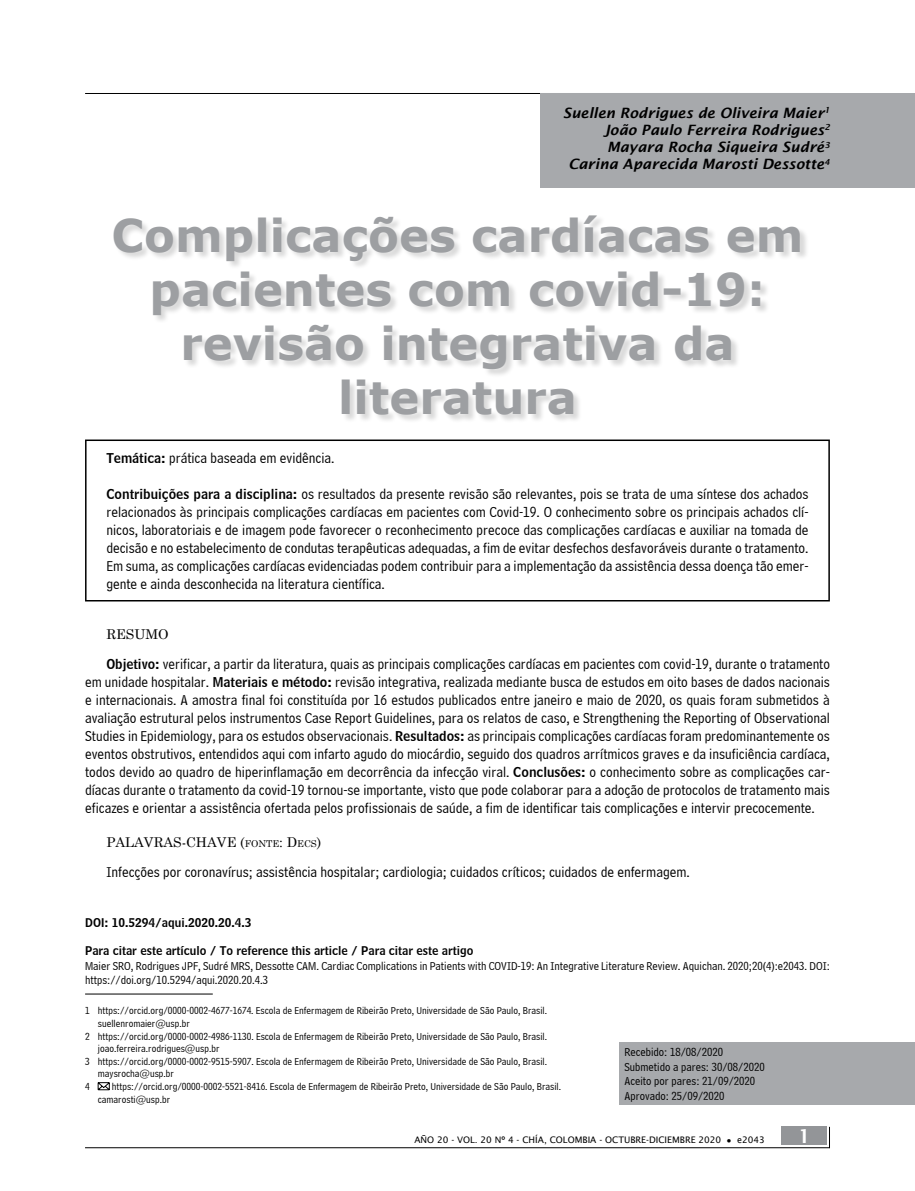
<style>
.page{position:relative;width:915px;height:1191px;background:#fff}
.page>*{position:absolute;margin:0;border:0;box-sizing:border-box;transform-origin:0 0}
.t1{font:700 45px/54px "MS Reference Sans Serif";color:#9d9fa2;text-align:center}
.t2{font:600 19.5px "Lucida Sans";color:#fff}
.t3{font:15px/18px "Bell Centennial BT Address";color:#000;text-align:justify}
.t4{font:italic 600 14.25px/17.1px "Lucida Sans";color:#000;text-align:right}
.t5{font:13.5px "Century Schoolbook";color:#000}
.t6{font:12px/14.4px "Bell Centennial BT Address";color:#000}
.t7{font:12px "Bell Centennial BT Name And Number";color:#000}
.t8{font:10.5px/12.6px "Bell Centennial BT Address";color:#000}
.t9{font:9px "Lucida Sans";color:#000}
.s1{font-family:"Bell Centennial BT Name And Number";font-size:13.5px}
.s2{font-style:inherit}
.s3{font-size:9.45px}
</style>
<div class="page">
<div style="left:781px;top:1126px;width:45px;height:19px;background:#939598"></div>
<hr style="left:85px;top:1147px;width:744px;height:1px;background:#000">
<hr style="left:85px;top:93px;width:744px;height:1px;background:#000">
<div style="left:85px;top:439px;width:744px;height:162px;border:2px solid #000"></div>
<div style="left:619px;top:1042px;width:295px;height:62px;background:#a7a9ac"></div>
<div style="left:540px;top:93px;width:374px;height:94px;background:#a7a9ac"></div>
<div style="left:114px;top:215px;width:694px;height:208px;background:#000;opacity:.15"></div>
<svg style="left:97px;top:1082px;width:13px;height:8px"></svg>
<hr style="left:85px;top:993px;width:128px;height:1px;background:#000">
<p class="t4" style="left:562px;top:104px;width:268px">Suellen Rodrigues de Oliveira Maier<sup>1<br></sup>João Paulo Ferreira Rodrigues<sup>2<br></sup>Mayara Rocha Siqueira Sudré<sup>3<br></sup>Carina Aparecida Marosti Dessotte<sup>4</sup></p>
<h1 class="t1" style="left:112px;top:207px;width:693px">Complicações cardíacas em pacientes com covid-19: revisão integrativa da literatura</h1>
<p class="t3" style="left:106px;top:448px;width:229px"><span class="s1">Temática:</span> prática baseada em evidência.</p>
<p class="t3" style="left:106px;top:484px;width:703px"><span class="s1">Contribuições para a disciplina:</span> os resultados da presente revisão são relevantes, pois se trata de uma síntese dos achados relacionados às principais complicações cardíacas em pacientes com Covid-19. O conhecimento sobre os principais achados clí&shy;nicos, laboratoriais e de imagem pode favorecer o reconhecimento precoce das complicações cardíacas e auxiliar na tomada de decisão e no estabelecimento de condutas terapêuticas adequadas, a fim de evitar desfechos desfavoráveis durante o tratamento.<br>Em suma, as complicações cardíacas evidenciadas podem contribuir para a implementação da assistência dessa doença tão emer&shy;gente e ainda desconhecida na literatura científica.</p>
<p class="t5" style="left:106px;top:622px;width:64px">RESUMO</p>
<p class="t3" style="left:85px;top:655px;width:746px;text-indent:21px"><span class="s1">Objetivo:</span> verificar, a partir da literatura, quais as principais complicações cardíacas em pacientes com covid-19, durante o tratamento em unidade hospitalar. <span class="s1">Materiais e método:</span> revisão integrativa, realizada mediante busca de estudos em oito bases de dados nacionais e internacionais. A amostra final foi constituída por 16 estudos publicados entre janeiro e maio de 2020, os quais foram submetidos à avaliação estrutural pelos instrumentos Case Report Guidelines, para os relatos de caso, e Strengthening the Reporting of Observational Studies in Epidemiology, para os estudos observacionais. <span class="s1">Resultados:</span> as principais complicações cardíacas foram predominantemente os eventos obstrutivos, entendidos aqui com infarto agudo do miocárdio, seguido dos quadros arrítmicos graves e da insuficiência cardíaca, todos devido ao quadro de hiperinflamação em decorrência da infecção viral. <span class="s1">Conclusões:</span> o conhecimento sobre as complicações car&shy;díacas durante o tratamento da covid-19 tornou-se importante, visto que pode colaborar para a adoção de protocolos de tratamento mais eficazes e orientar a assistência ofertada pelos profissionais de saúde, a fim de identificar tais complicações e intervir precocemente.</p>
<p class="t5" style="left:106px;top:831px;width:216px">PALAVRAS-CHAVE <span class="s2">(</span><span class="s3">FONTE</span><span class="s2">: D</span><span class="s3">ECS</span><span class="s2">)</span></p>
<p class="t3" style="left:106px;top:863px;width:584px">Infecções por coronavírus; assistência hospitalar; cardiologia; cuidados críticos; cuidados de enfermagem.</p>
<p class="t7" style="left:85px;top:914px;width:168px">DOI: 10.5294/aqui.2020.20.4.3</p>
<p class="t7" style="left:85px;top:943px;width:389px">Para citar este artículo / To reference this article / Para citar este artigo</p>
<p class="t6" style="left:85px;top:958px;width:746px">Maier SRO, Rodrigues JPF, Sudré MRS, Dessotte CAM. Cardiac Complications in Patients with COVID-19: An Integrative Literature Review. Aquichan. 2020;20(4):e2043. DOI: https://doi.org/10.5294/aqui.2020.20.4.3</p>
<p class="t8" style="left:85px;top:1004px;width:463px">1 https://orcid.org/0000-0002-4677-1674. Escola de Enfermagem de Ribeirão Preto, Universidade de São Paulo, Brasil.</p>
<p class="t8" style="left:98px;top:1017px;width:93px">suellenromaier@usp.br</p>
<p class="t8" style="left:85px;top:1029px;width:463px">2 https://orcid.org/0000-0002-4986-1130. Escola de Enfermagem de Ribeirão Preto, Universidade de São Paulo, Brasil.</p>
<p class="t8" style="left:98px;top:1042px;width:123px">joao.ferreira.rodrigues@usp.br</p>
<p class="t8" style="left:85px;top:1055px;width:463px">3 https://orcid.org/0000-0002-9515-5907. Escola de Enfermagem de Ribeirão Preto, Universidade de São Paulo, Brasil.</p>
<p class="t8" style="left:98px;top:1067px;width:78px">maysrocha@usp.br</p>
<p class="t8" style="left:85px;top:1080px;width:6px">4</p>
<p class="t8" style="left:98px;top:1080px;width:464px;text-indent:14px">https://orcid.org/0000-0002-5521-8416. Escola de Enfermagem de Ribeirão Preto, Universidade de São Paulo, Brasil. camarosti@usp.br</p>
<p class="t6" style="left:624px;top:1045px;width:142px">Recebido: 18/08/2020<br>Submetido a pares: 30/08/2020<br>Aceito por pares: 21/09/2020<br>Aprovado: 25/09/2020</p>
<p class="t9" style="left:414px;top:1135px;width:352px">AÑO 20 - VOL. 20 Nº 4 - CHÍA, COLOMBIA - OCTUBRE-DICIEMBRE 2020 ● e2043</p>
<h2 class="t2" style="left:797px;top:1125px;width:14px">1</h2>
</div>
